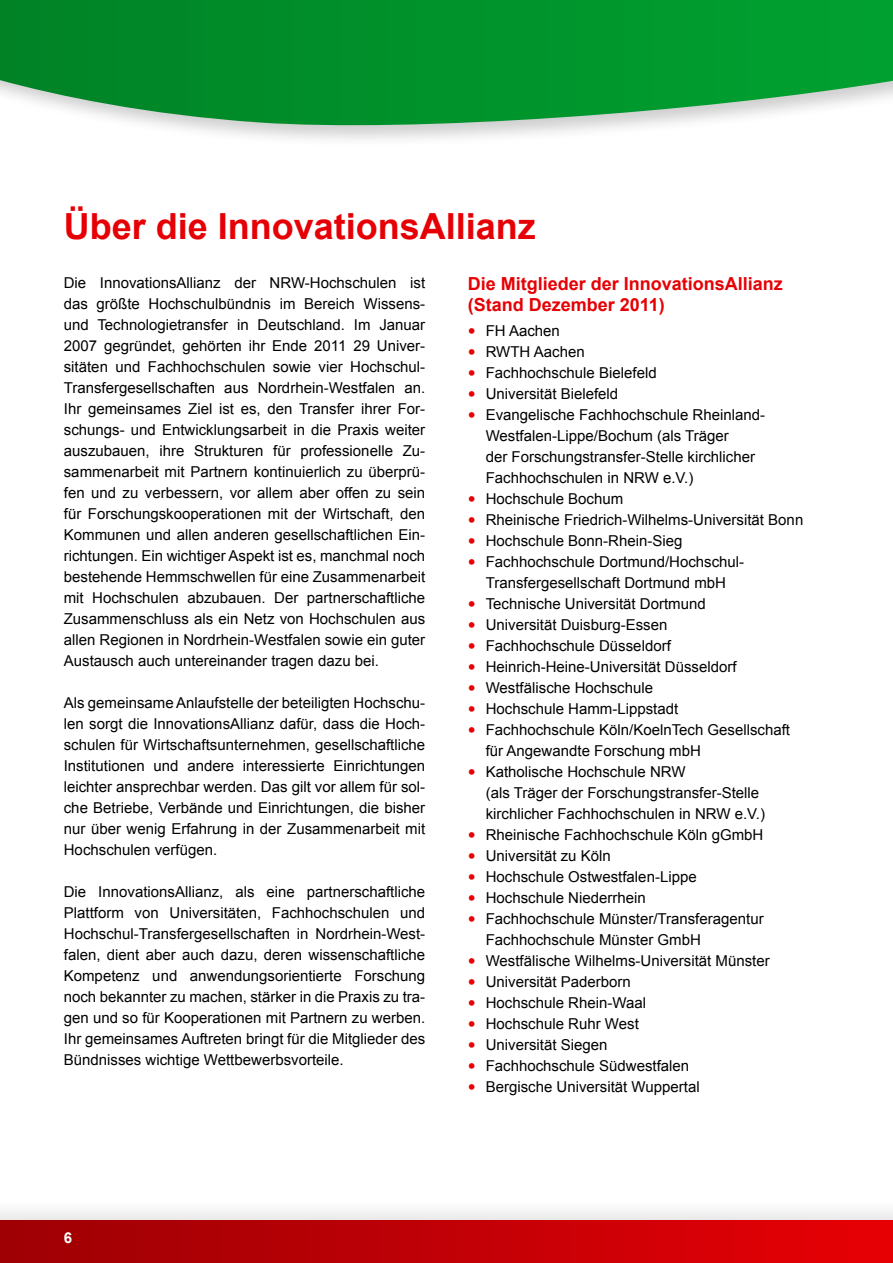
<style>
.page{position:relative;width:893px;height:1263px;background:#fff}
.page>*{position:absolute;margin:0;border:0;box-sizing:border-box;transform-origin:0 0}
.t1{font:700 36px "Arial";color:#e60005}
.t2{font:700 18px/21px "Arial";color:#e60005}
.t3{font:15px/21px "Arial";color:#000}
.t4{font:700 15px "Arial";color:#fff}
.s1{font-size:22.5px;color:#e60005}
</style>
<div class="page">
<div style="left:0;top:1197px;width:893px;height:66px;background:#000;opacity:.1"></div>
<div style="left:0;top:1220px;width:893px;height:43px;background:linear-gradient(to right,#9c0005,#e70006)"></div>
<div style="left:0;top:0;width:893px;height:147px;background:#000;opacity:.2"></div>
<svg style="left:0;top:0;width:892px;height:133px;background:#28a14c"></svg>
<svg style="left:892px;top:0;width:1px;height:133px"></svg>
<h1 class="t1" style="left:64px;top:202px;width:474px">Über die InnovationsAllianz</h1>
<p class="t3" style="left:64px;top:272px;width:363px;text-align:justify">Die InnovationsAllianz der NRW-Hochschulen ist das größte Hochschulbündnis im Bereich Wissens&shy;und Technologietransfer in Deutschland. Im Januar 2007 gegründet, gehörten ihr Ende 2011 29 Univer&shy;sitäten und Fachhochschulen sowie vier Hochschul-Transfergesellschaften aus Nordrhein-Westfalen an.<br>Ihr gemeinsames Ziel ist es, den Transfer ihrer For&shy;schungs- und Entwicklungsarbeit in die Praxis weiter auszubauen, ihre Strukturen für professionelle Zu&shy;sammenarbeit mit Partnern kontinuierlich zu überprü&shy;fen und zu verbessern, vor allem aber offen zu sein für Forschungskooperationen mit der Wirtschaft, den Kommunen und allen anderen gesellschaftlichen Ein&shy;richtungen. Ein wichtiger Aspekt ist es, manchmal noch bestehende Hemmschwellen für eine Zusammenarbeit mit Hochschulen abzubauen. Der partnerschaftliche Zusammenschluss als ein Netz von Hochschulen aus allen Regionen in Nordrhein-Westfalen sowie ein guter Austausch auch untereinander tragen dazu bei.</p>
<p class="t3" style="left:64px;top:692px;width:363px;text-align:justify">Als gemeinsame Anlaufstelle der beteiligten Hochschu&shy;len sorgt die InnovationsAllianz dafür, dass die Hoch&shy;schulen für Wirtschaftsunternehmen, gesellschaftliche Institutionen und andere interessierte Einrichtungen leichter ansprechbar werden. Das gilt vor allem für sol&shy;che Betriebe, Verbände und Einrichtungen, die bisher nur über wenig Erfahrung in der Zusammenarbeit mit Hochschulen verfügen.</p>
<p class="t3" style="left:64px;top:881px;width:363px;text-align:justify">Die InnovationsAllianz, als eine partnerschaftliche Plattform von Universitäten, Fachhochschulen und Hochschul-Transfergesellschaften in Nordrhein-West&shy;falen, dient aber auch dazu, deren wissenschaftliche Kompetenz und anwendungsorientierte Forschung noch bekannter zu machen, stärker in die Praxis zu tra&shy;gen und so für Kooperationen mit Partnern zu werben.<br>Ihr gemeinsames Auftreten bringt für die Mitglieder des Bündnisses wichtige Wettbewerbsvorteile.</p>
<p class="t2" style="left:468px;top:273px;width:317px">Die Mitglieder der InnovationsAllianz (Stand Dezember 2011)</p>
<p class="t3" style="left:468px;top:320px;width:94px"><span class="s1">•</span> FH Aachen</p>
<p class="t3" style="left:468px;top:341px;width:118px"><span class="s1">•</span> RWTH Aachen</p>
<p class="t3" style="left:468px;top:362px;width:190px"><span class="s1">•</span> Fachhochschule Bielefeld</p>
<p class="t3" style="left:468px;top:383px;width:152px"><span class="s1">•</span> Universität Bielefeld</p>
<p class="t3" style="left:486px;top:404px;width:281px;text-indent:-18px"><span class="s1">•</span> Evangelische Fachhochschule Rheinland-Westfalen-Lippe/Bochum (als Träger<br>der Forschungstransfer-Stelle kirchlicher Fachhochschulen in NRW e.V.)</p>
<p class="t3" style="left:468px;top:488px;width:157px"><span class="s1">•</span> Hochschule Bochum</p>
<p class="t3" style="left:468px;top:509px;width:337px"><span class="s1">•</span> Rheinische Friedrich-Wilhelms-Universität Bonn</p>
<p class="t3" style="left:468px;top:530px;width:216px"><span class="s1">•</span> Hochschule Bonn-Rhein-Sieg</p>
<p class="t3" style="left:468px;top:551px;width:278px;text-align:center"><span class="s1">•</span> Fachhochschule Dortmund/Hochschul-<br>Transfergesellschaft Dortmund mbH</p>
<p class="t3" style="left:468px;top:593px;width:240px"><span class="s1">•</span> Technische Universität Dortmund</p>
<p class="t3" style="left:468px;top:614px;width:201px"><span class="s1">•</span> Universität Duisburg-Essen</p>
<p class="t3" style="left:468px;top:635px;width:205px"><span class="s1">•</span> Fachhochschule Düsseldorf</p>
<p class="t3" style="left:468px;top:656px;width:270px"><span class="s1">•</span> Heinrich-Heine-Universität Düsseldorf</p>
<p class="t3" style="left:468px;top:677px;width:187px"><span class="s1">•</span> Westfälische Hochschule</p>
<p class="t3" style="left:468px;top:698px;width:212px"><span class="s1">•</span> Hochschule Hamm-Lippstadt</p>
<p class="t3" style="left:486px;top:719px;width:306px;text-indent:-18px"><span class="s1">•</span> Fachhochschule Köln/KoelnTech Gesellschaft für Angewandte Forschung mbH</p>
<p class="t3" style="left:486px;top:761px;width:281px;text-indent:-18px"><span class="s1">•</span> Katholische Hochschule NRW<br>(als Träger der Forschungstransfer-Stelle kirchlicher Fachhochschulen in NRW e.V.)</p>
<p class="t3" style="left:468px;top:824px;width:297px"><span class="s1">•</span> Rheinische Fachhochschule Köln gGmbH</p>
<p class="t3" style="left:468px;top:845px;width:145px"><span class="s1">•</span> Universität zu Köln</p>
<p class="t3" style="left:468px;top:866px;width:230px"><span class="s1">•</span> Hochschule Ostwestfalen-Lippe</p>
<p class="t3" style="left:468px;top:887px;width:180px"><span class="s1">•</span> Hochschule Niederrhein</p>
<p class="t3" style="left:486px;top:908px;width:279px;text-indent:-18px"><span class="s1">•</span> Fachhochschule Münster/Transferagentur<br>Fachhochschule Münster GmbH</p>
<p class="t3" style="left:468px;top:950px;width:303px"><span class="s1">•</span> Westfälische Wilhelms-Universität Münster</p>
<p class="t3" style="left:468px;top:971px;width:165px"><span class="s1">•</span> Universität Paderborn</p>
<p class="t3" style="left:468px;top:992px;width:180px"><span class="s1">•</span> Hochschule Rhein-Waal</p>
<p class="t3" style="left:468px;top:1013px;width:173px"><span class="s1">•</span> Hochschule Ruhr West</p>
<p class="t3" style="left:468px;top:1034px;width:141px"><span class="s1">•</span> Universität Siegen</p>
<p class="t3" style="left:468px;top:1055px;width:223px"><span class="s1">•</span> Fachhochschule Südwestfalen</p>
<p class="t3" style="left:468px;top:1076px;width:233px"><span class="s1">•</span> Bergische Universität Wuppertal</p>
<p class="t4" style="left:64px;top:1228px;width:10px">6</p>
</div>
